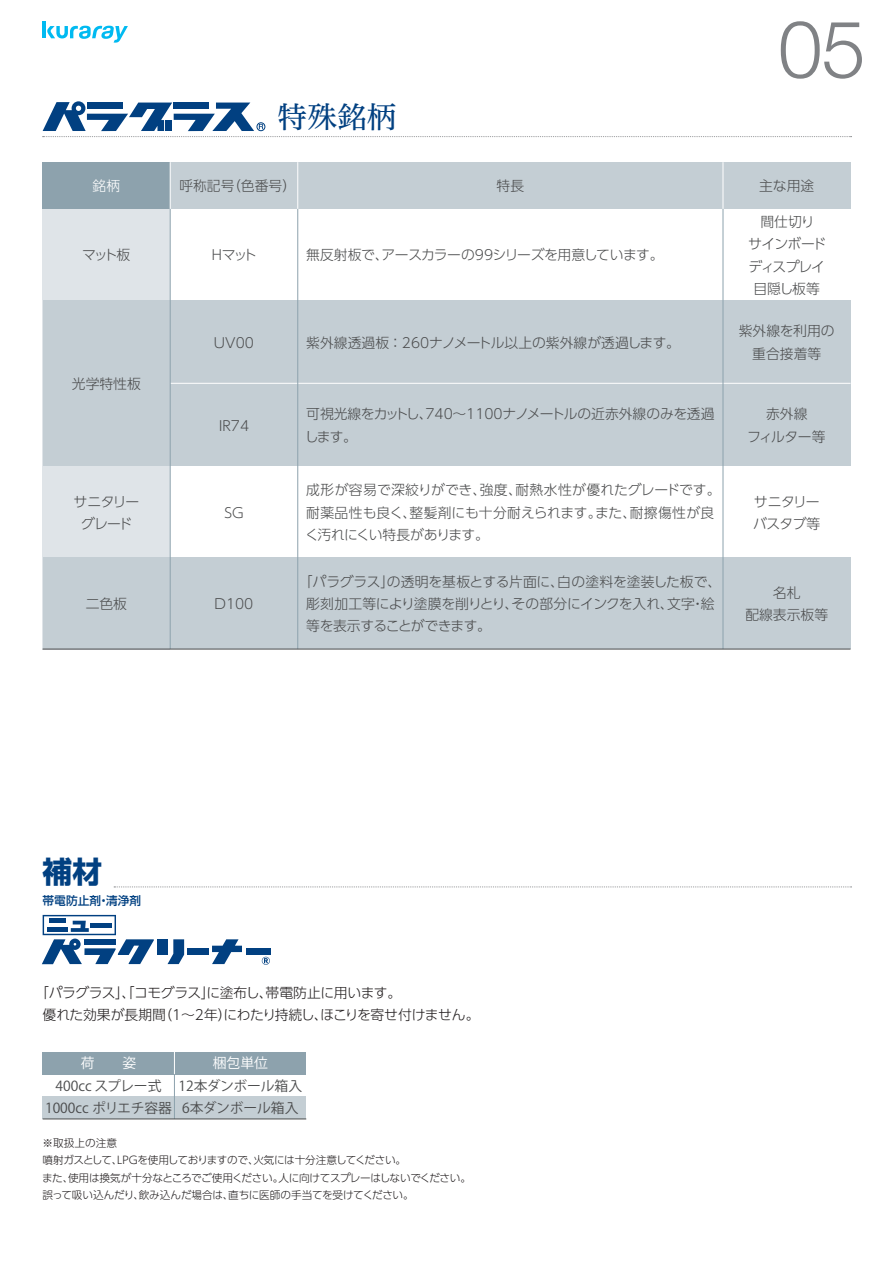
<style>
.page{position:relative;width:893px;height:1263px;background:#fff}
.page>*{position:absolute;margin:0;border:0;box-sizing:border-box;transform-origin:0 0}
.t1{font:300 79.65px "Helvetica Neue";color:#808285}
.t2{font:29.7px "Hiragino UD Serif Std W4";color:#014081}
.t3{font:700 29.7px "UD Shin Go Pro";color:#014081}
.t4{font:300 13.8px/22.4px "UD Shin Go Pro";letter-spacing:-.005em;color:#4b4c4d}
.t5{font:300 13.8px/22.4px "UD Shin Go Pro";letter-spacing:-.025em;color:#231f20}
.t6{font:13.8px/22.4px "Koz Go Pr 6 N";color:#4b4c4d;text-align:center}
.t7{font:300 13.8px/22.4px "UD Shin Go Pro";letter-spacing:-.03em;color:#4b4c4d;text-align:center}
.t8{font:300 13.8px/22.4px "UD Shin Go Pro";letter-spacing:-.065em;color:#4b4c4d;text-align:center}
.t9{font:300 13.8px/22.4px "UD Shin Go Pro";letter-spacing:-.045em;color:#4b4c4d}
.t10{font:300 13.8px/22.4px "UD Shin Go Pro";letter-spacing:-.075em;color:#4b4c4d;text-align:center}
.t11{font:13.8px "Koz Go Pr 6 N";color:#fff}
.t12{font:300 13.8px "UD Shin Go Pro";color:#fff}
.t13{font:500 11.7px "UD Shin Go Pro";color:#014081}
.t14{font:300 10.65px/17.1px "UD Shin Go Pro";letter-spacing:-.03em;color:#231f20}
</style>
<div class="page">
<div style="left:43px;top:162px;width:127px;height:47px;background:#8da2ad"></div>
<div style="left:43px;top:209px;width:127px;height:440px;background:#dfe4e8"></div>
<div style="left:170px;top:162px;width:680px;height:47px;background:#c4ced4"></div>
<div style="left:43px;top:300px;width:807px;height:166px;background:#c4ced4"></div>
<div style="left:43px;top:558px;width:807px;height:91px;background:#c4ced4"></div>
<div style="left:43px;top:1052px;width:263px;height:22px;background:#8da2ad"></div>
<div style="left:43px;top:1097px;width:263px;height:22px;background:#c4ced4"></div>
<svg style="left:43px;top:101px;width:809px;height:36px"></svg>
<hr style="left:43px;top:21px;width:3px;height:17px;background:#00baf1">
<svg style="left:47px;top:26px;width:81px;height:17px"></svg>
<svg style="left:114px;top:886px;width:738px;height:1px"></svg>
<svg style="left:174px;top:1052px;width:1px;height:22px"></svg>
<svg style="left:42px;top:915px;width:112px;height:49px"></svg>
<svg style="left:168px;top:939px;width:16px;height:25px"></svg>
<div style="left:187px;top:948px;width:21px;height:6px;background:#014081"></div>
<div style="left:157px;top:939px;width:11px;height:16px;background:#014081"></div>
<svg style="left:212px;top:939px;width:30px;height:25px"></svg>
<div style="left:246px;top:948px;width:25px;height:7px;background:#014081"></div>
<svg style="left:262px;top:957px;width:8px;height:8px"></svg>
<hr style="left:170px;top:383px;width:681px;height:1px;background:#fff">
<hr style="left:297px;top:162px;width:1px;height:47px;background:#fff">
<hr style="left:170px;top:162px;width:1px;height:47px;background:#fff">
<hr style="left:723px;top:162px;width:1px;height:47px;background:#fff">
<hr style="left:174px;top:1074px;width:1px;height:45px;background:#8da2ad">
<hr style="left:297px;top:209px;width:1px;height:440px;background:#8da2ad">
<hr style="left:723px;top:209px;width:1px;height:440px;background:#8da2ad">
<hr style="left:170px;top:209px;width:1px;height:440px;background:#8da2ad">
<hr style="left:43px;top:1119px;width:263px;height:1px;background:#4b4c4d">
<hr style="left:43px;top:649px;width:808px;height:1px;background:#4b4c4d">
<h2 class="t2" style="left:278px;top:94px;width:121px">特殊銘柄</h2>
<h1 class="t1" style="left:778px;top:-15px;width:89px">05</h1>
<p class="t12" style="left:93px;top:175px;width:29px">銘柄</p>
<p class="t4" style="left:179px;top:174px;width:118px">呼称記号（色番号）</p>
<p class="t4" style="left:497px;top:174px;width:29px">特長</p>
<p class="t4" style="left:759px;top:174px;width:57px">主な用途</p>
<p class="t4" style="left:82px;top:244px;width:50px">マット板</p>
<p class="t4" style="left:212px;top:244px;width:47px">Hマット</p>
<p class="t7" style="left:306px;top:244px;width:359px">無反射板で、アースカラーの99シリーズを用意しています。</p>
<p class="t8" style="left:748px;top:210px;width:80px">間仕切り<br>サインボードディスプレイ目隠し板等</p>
<p class="t4" style="left:72px;top:372px;width:71px">光学特性板</p>
<p class="t4" style="left:214px;top:331px;width:41px">UV00</p>
<p class="t4" style="left:739px;top:319px;width:97px;text-align:center">紫外線を利用の重合接着等</p>
<p class="t4" style="left:306px;top:331px;width:375px">紫外線透過板 ：260ナノメートル以上の紫外線が透過します。</p>
<p class="t4" style="left:305px;top:402px;width:411px">可視光線をカットし、740～1100ナノメートルの近赤外線のみを透過します。</p>
<p class="t4" style="left:219px;top:414px;width:32px">IR74</p>
<p class="t7" style="left:747px;top:402px;width:80px">赤外線<br>フィルター等</p>
<p class="t4" style="left:305px;top:478px;width:417px">成形が容易で深絞りができ、強度、耐熱水性が優れたグレードです。耐薬品性も良く、整髪剤にも十分耐えられます。また、耐擦傷性が良く汚れにくい特長があります。</p>
<p class="t10" style="left:74px;top:490px;width:67px">サニタリーグレード</p>
<p class="t4" style="left:224px;top:501px;width:21px">SG</p>
<p class="t9" style="left:753px;top:490px;width:69px">サニタリーバスタブ等</p>
<p class="t4" style="left:306px;top:570px;width:417px;text-indent:-8px">「パラグラス」の透明を基板とする片面に、白の塗料を塗装した板で、彫刻加工等により塗膜を削りとり、その部分にインクを入れ、文字・絵等を表示することができます。</p>
<p class="t4" style="left:86px;top:592px;width:43px">二色板</p>
<p class="t4" style="left:215px;top:592px;width:40px">D100</p>
<p class="t4" style="left:745px;top:581px;width:84px;text-align:center">名札<br>配線表示板等</p>
<h2 class="t3" style="left:43px;top:848px;width:61px">補材</h2>
<p class="t13" style="left:43px;top:891px;width:100px">帯電防止剤・清浄剤</p>
<p class="t5" style="left:43px;top:981px;width:438px;text-indent:-8px">「パラグラス」、「コモグラス」に塗布し、帯電防止に用います。<br>優れた効果が長期間（1～2年）にわたり持続し、ほこりを寄せ付けません。</p>
<p class="t11" style="left:81px;top:1055px;width:57px">荷　　姿</p>
<p class="t6" style="left:45px;top:1075px;width:128px">400cc スプレー式<br>1000cc ポリエチ容器</p>
<p class="t11" style="left:213px;top:1055px;width:57px">梱包単位</p>
<p class="t6" style="left:178px;top:1075px;width:125px;text-align:left">12本ダンボール箱入<br>6本ダンボール箱入</p>
<p class="t14" style="left:42px;top:1134px;width:430px">※取扱上の注意<br>噴射ガスとして、LPGを使用しておりますので、火気には十分注意してください。<br>また、使用は換気が十分なところでご使用ください。人に向けてスプレーはしないでください。誤って吸い込んだり、飲み込んだ場合は、直ちに医師の手当てを受けてください。</p>
</div>
